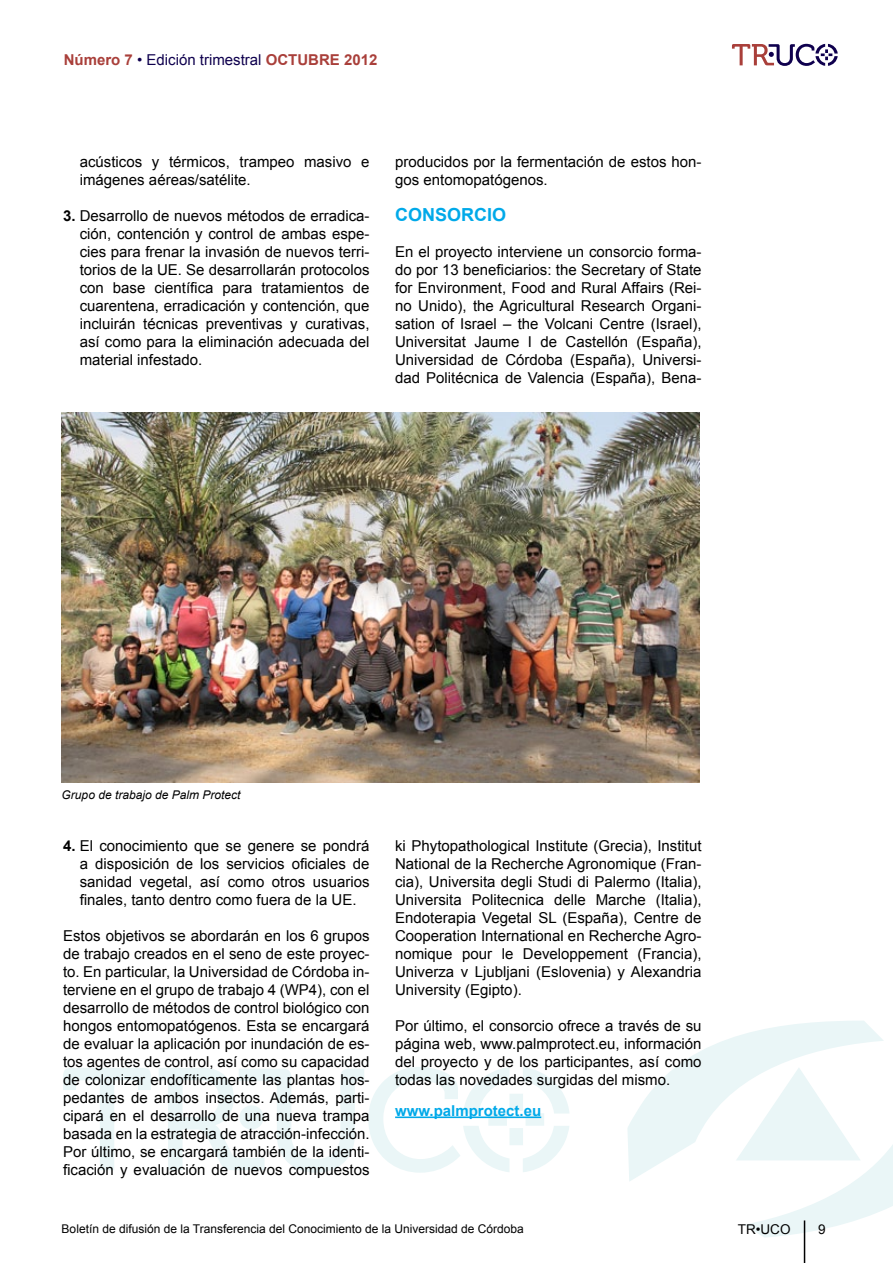
<style>
.page{position:relative;width:893px;height:1263px;background:#fff}
.page>*{position:absolute;margin:0;border:0;box-sizing:border-box;transform-origin:0 0}
.t1{font:700 18px "Arial";color:#00a9e9}
.t2{font:15px/18px "Arial";color:#000;text-align:justify}
.t3{font:700 15px "Arial";color:#a93f3a}
.t4{font:700 15px "Arial";color:#00a9e9}
.t5{font:13.5px "Arial";color:#000}
.t6{font:12px "Arial";color:#000}
.t7{font:italic 12px "Arial";color:#000}
.s1{font-weight:400;color:#0f004e}
.s2{font-weight:700}
</style>
<div class="page">
<svg style="left:63px;top:1021px;width:830px;height:216px"></svg>
<hr style="left:804px;top:1220px;width:1px;height:43px;background:#000">
<hr style="left:395px;top:1116px;width:146px;height:2px;background:#00a9e9">
<svg style="left:732px;top:44px;width:106px;height:22px"></svg>
<img style="left:62px;top:412px;width:637px;height:370px">
<p class="t3" style="left:64px;top:50px;width:315px">Número 7 <span class="s1">• Edición trimestral</span> OCTUBRE 2012</p>
<p class="t2" style="left:80px;top:153px;width:291px">acústicos y térmicos, trampeo masivo e imágenes aéreas/satélite.</p>
<p class="t2" style="left:80px;top:207px;width:291px;text-indent:-17px"><span class="s2">3.</span> Desarrollo de nuevos métodos de erradica&shy;ción, contención y control de ambas espe&shy;cies para frenar la invasión de nuevos terri&shy;torios de la UE. Se desarrollarán protocolos con base científica para tratamientos de cuarentena, erradicación y contención, que incluirán técnicas preventivas y curativas, así como para la eliminación adecuada del material infestado.</p>
<p class="t2" style="left:395px;top:153px;width:308px">producidos por la fermentación de estos hon&shy;gos entomopatógenos.</p>
<p class="t1" style="left:395px;top:203px;width:113px">CONSORCIO</p>
<p class="t2" style="left:395px;top:243px;width:308px">En el proyecto interviene un consorcio forma&shy;do por 13 beneficiarios: the Secretary of State for Environment, Food and Rural Affairs (Rei&shy;no Unido), the Agricultural Research Organi&shy;sation of Israel – the Volcani Centre (Israel), Universitat Jaume I de Castellón (España), Universidad de Córdoba (España), Universi&shy;dad Politécnica de Valencia (España), Bena-</p>
<p class="t7" style="left:62px;top:787px;width:180px">Grupo de trabajo de Palm Protect</p>
<p class="t2" style="left:80px;top:837px;width:291px;text-indent:-17px"><span class="s2">4.</span> El conocimiento que se genere se pondrá a disposición de los servicios oficiales de sanidad vegetal, así como otros usuarios finales, tanto dentro como fuera de la UE.</p>
<p class="t2" style="left:63px;top:927px;width:308px">Estos objetivos se abordarán en los 6 grupos de trabajo creados en el seno de este proyec&shy;to. En particular, la Universidad de Córdoba in&shy;terviene en el grupo de trabajo 4 (WP4), con el desarrollo de métodos de control biológico con hongos entomopatógenos. Esta se encargará de evaluar la aplicación por inundación de es&shy;tos agentes de control, así como su capacidad de colonizar endofíticamente las plantas hos&shy;pedantes de ambos insectos. Además, parti&shy;cipará en el desarrollo de una nueva trampa basada en la estrategia de atracción-infección.<br>Por último, se encargará también de la identi&shy;ficación y evaluación de nuevos compuestos</p>
<p class="t2" style="left:395px;top:837px;width:308px">ki Phytopathological Institute (Grecia), Institut National de la Recherche Agronomique (Fran&shy;cia), Universita degli Studi di Palermo (Italia), Universita Politecnica delle Marche (Italia), Endoterapia Vegetal SL (España), Centre de Cooperation International en Recherche Agro&shy;nomique pour le Developpement (Francia), Univerza v Ljubljani (Eslovenia) y Alexandria University (Egipto).</p>
<p class="t2" style="left:395px;top:1017px;width:308px">Por último, el consorcio ofrece a través de su página web, www.palmprotect.eu, información del proyecto y de los participantes, así como todas las novedades surgidas del mismo.</p>
<p class="t4" style="left:395px;top:1100px;width:148px">www.palmprotect.eu</p>
<p class="t6" style="left:62px;top:1220px;width:464px">Boletín de difusión de la Transferencia del Conocimiento de la Universidad de Córdoba</p>
<p class="t5" style="left:738px;top:1220px;width:54px">TR•UCO</p>
<p class="t5" style="left:818px;top:1220px;width:9px">9</p>
</div>
